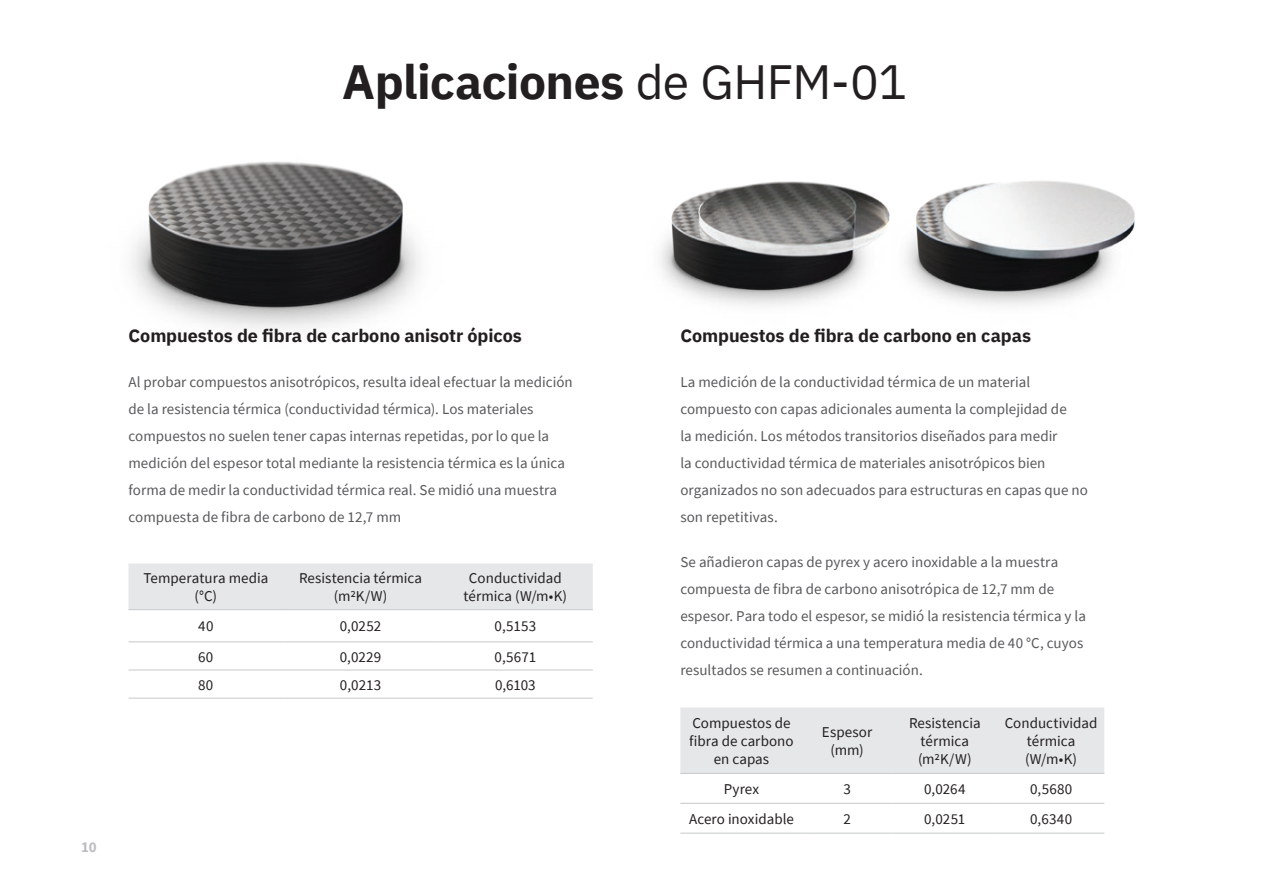
<style>
.page{position:relative;width:1263px;height:893px;background:#fff}
.page>*{position:absolute;margin:0;border:0;box-sizing:border-box;transform-origin:0 0}
.t1{font:700 48px "IBM Plex Sans";letter-spacing:-.015em;color:#231f20}
.t2{font:700 18px "IBM Plex Sans";letter-spacing:-.005em;color:#231f20}
.t3{font:15px/27px "Source Sans Pro";letter-spacing:.005em;color:#57585a}
.t4{font:15px/18px "Source Sans Pro";letter-spacing:.005em;color:#231f20;text-align:center}
.t5{font:700 15px "Source Sans Pro";color:#bcbdc0}
.s1{font-weight:400}
</style>
<div class="page">
<img style="left:131px;top:161px;width:289px;height:168px">
<img style="left:660px;top:181px;width:221px;height:125px">
<img style="left:881px;top:181px;width:254px;height:125px">
<div style="left:128px;top:563px;width:465px;height:46px;background:#e6e7e9"></div>
<hr style="left:128px;top:609px;width:155px;height:1px;background:#c7c8ca">
<hr style="left:283px;top:609px;width:155px;height:1px;background:#c7c8ca">
<hr style="left:438px;top:609px;width:155px;height:1px;background:#c7c8ca">
<hr style="left:128px;top:642px;width:155px;height:1px;background:#c7c8ca">
<hr style="left:283px;top:642px;width:155px;height:1px;background:#c7c8ca">
<hr style="left:438px;top:642px;width:155px;height:1px;background:#c7c8ca">
<hr style="left:128px;top:670px;width:155px;height:1px;background:#c7c8ca">
<hr style="left:283px;top:670px;width:155px;height:1px;background:#c7c8ca">
<hr style="left:438px;top:670px;width:155px;height:1px;background:#c7c8ca">
<hr style="left:128px;top:698px;width:155px;height:1px;background:#c7c8ca">
<hr style="left:283px;top:698px;width:155px;height:1px;background:#c7c8ca">
<hr style="left:438px;top:698px;width:155px;height:1px;background:#c7c8ca">
<div style="left:680px;top:707px;width:424px;height:66px;background:#e6e7e9"></div>
<hr style="left:680px;top:773px;width:122px;height:1px;background:#c7c8ca">
<hr style="left:802px;top:773px;width:90px;height:1px;background:#c7c8ca">
<hr style="left:892px;top:773px;width:106px;height:1px;background:#c7c8ca">
<hr style="left:998px;top:773px;width:106px;height:1px;background:#c7c8ca">
<hr style="left:680px;top:803px;width:122px;height:1px;background:#c7c8ca">
<hr style="left:802px;top:803px;width:90px;height:1px;background:#c7c8ca">
<hr style="left:892px;top:803px;width:106px;height:1px;background:#c7c8ca">
<hr style="left:998px;top:803px;width:106px;height:1px;background:#c7c8ca">
<hr style="left:680px;top:833px;width:122px;height:1px;background:#c7c8ca">
<hr style="left:802px;top:833px;width:90px;height:1px;background:#c7c8ca">
<hr style="left:892px;top:833px;width:106px;height:1px;background:#c7c8ca">
<hr style="left:998px;top:833px;width:106px;height:1px;background:#c7c8ca">
<h1 class="t1" style="left:342px;top:44px;width:566px">Aplicaciones <span class="s1">de GHFM-01</span></h1>
<p class="t2" style="left:128px;top:321px;width:395px">Compuestos de fibra de carbono anisotr ópicos</p>
<p class="t3" style="left:128px;top:368px;width:446px">Al probar compuestos anisotrópicos, resulta ideal efectuar la medición de la resistencia térmica (conductividad térmica). Los materiales compuestos no suelen tener capas internas repetidas, por lo que la medición del espesor total mediante la resistencia térmica es la única forma de medir la conductividad térmica real. Se midió una muestra compuesta de fibra de carbono de 12,7 mm</p>
<p class="t4" style="left:143px;top:569px;width:126px">Temperatura media (°C)</p>
<p class="t4" style="left:299px;top:569px;width:125px">Resistencia térmica (m2K/W)</p>
<p class="t4" style="left:464px;top:569px;width:105px">Conductividad térmica (W/m•K)</p>
<p class="t4" style="left:198px;top:617px;width:17px">40</p>
<p class="t4" style="left:340px;top:617px;width:43px">0,0252</p>
<p class="t4" style="left:495px;top:617px;width:43px">0,5153</p>
<p class="t4" style="left:198px;top:647px;width:17px">60</p>
<p class="t4" style="left:340px;top:647px;width:43px">0,0229</p>
<p class="t4" style="left:495px;top:647px;width:43px">0,5671</p>
<p class="t4" style="left:198px;top:676px;width:17px">80</p>
<p class="t4" style="left:340px;top:676px;width:43px">0,0213</p>
<p class="t4" style="left:495px;top:676px;width:42px">0,6103</p>
<p class="t5" style="left:81px;top:837px;width:17px">10</p>
<p class="t2" style="left:680px;top:321px;width:352px">Compuestos de fibra de carbono en capas</p>
<p class="t3" style="left:680px;top:368px;width:409px">La medición de la conductividad térmica de un material compuesto con capas adicionales aumenta la complejidad de<br>la medición. Los métodos transitorios diseñados para medir<br>la conductividad térmica de materiales anisotrópicos bien organizados no son adecuados para estructuras en capas que no son repetitivas.</p>
<p class="t3" style="left:680px;top:548px;width:407px">Se añadieron capas de pyrex y acero inoxidable a la muestra compuesta de fibra de carbono anisotrópica de 12,7 mm de espesor. Para todo el espesor, se midió la resistencia térmica y la conductividad térmica a una temperatura media de 40 °C, cuyos resultados se resumen a continuación.</p>
<p class="t4" style="left:689px;top:714px;width:106px">Compuestos de fibra de carbono en capas</p>
<p class="t4" style="left:822px;top:723px;width:52px">Espesor (mm)</p>
<p class="t4" style="left:909px;top:714px;width:73px">Resistencia térmica (m2K/W)</p>
<p class="t4" style="left:1005px;top:714px;width:94px">Conductividad térmica (W/m•K)</p>
<p class="t4" style="left:724px;top:780px;width:37px">Pyrex</p>
<p class="t4" style="left:843px;top:780px;width:9px">3</p>
<p class="t4" style="left:924px;top:780px;width:43px">0,0264</p>
<p class="t4" style="left:1030px;top:780px;width:44px">0,5680</p>
<p class="t4" style="left:689px;top:810px;width:106px">Acero inoxidable</p>
<p class="t4" style="left:843px;top:810px;width:9px">2</p>
<p class="t4" style="left:924px;top:810px;width:43px">0,0251</p>
<p class="t4" style="left:1030px;top:810px;width:43px">0,6340</p>
</div>
